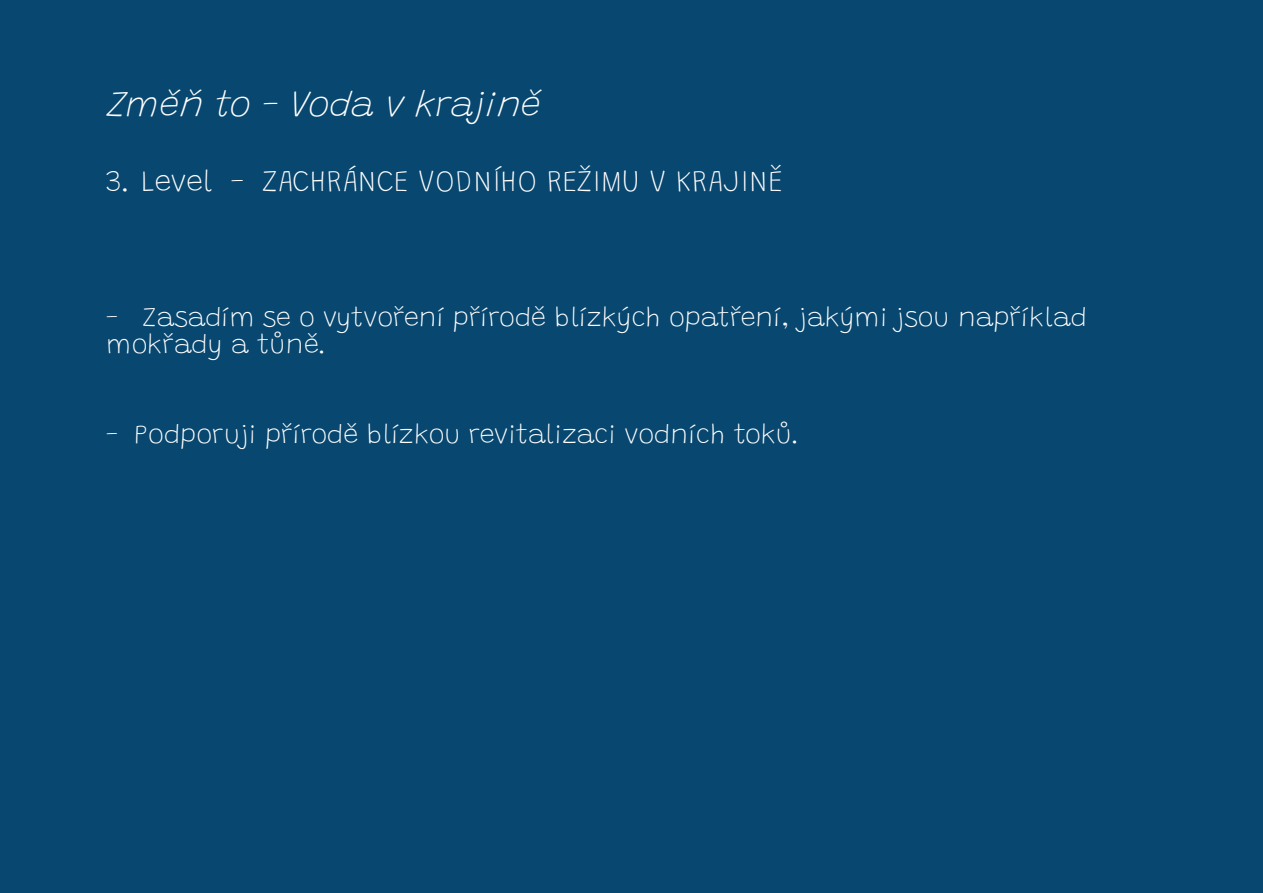
<style>
.page{position:relative;width:1263px;height:893px;background:#08476f}
.page>*{position:absolute;margin:0;border:0;box-sizing:border-box;transform-origin:0 0}
.t1{font:italic 100 36px "Grandstander";color:#fff}
.t2{font:100 30px "Grandstander";color:#fff}
.t3{font:100 27px/27px "Grandstander";color:#fff}
</style>
<div class="page">
<hr style="left:1262px;top:0;width:1px;height:893px;background:#0f703d">
<h1 class="t1" style="left:107px;top:89px;width:435px">Změň to - Voda v krajině</h1>
<p class="t2" style="left:106px;top:169px;width:678px">3. Level - ZACHRÁNCE VODNÍHO REŽIMU V KRAJINĚ</p>
<p class="t3" style="left:106px;top:306px;width:982px">- Zasadím se o vytvoření přírodě blízkých opatření, jakými jsou například mokřady a tůně.</p>
<p class="t3" style="left:106px;top:423px;width:696px">- Podporuji přírodě blízkou revitalizaci vodních toků.</p>
</div>
